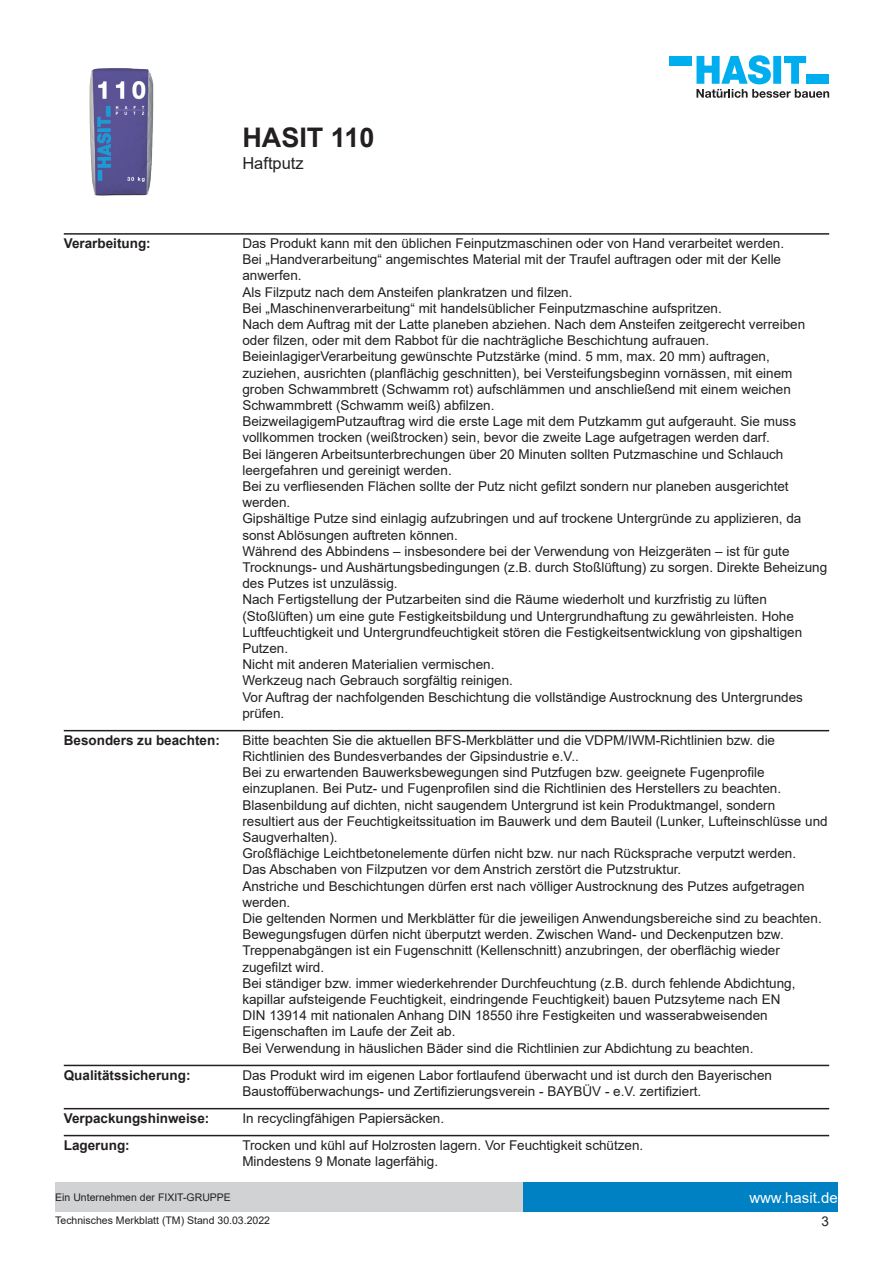
<style>
.page{position:relative;width:893px;height:1263px;background:#fff}
.page>*{position:absolute;margin:0;border:0;box-sizing:border-box;transform-origin:0 0}
.t1{font:700 27px "Arial";color:#231f20}
.t2{font:16.5px "Arial";color:#231f20}
.t3{font:15px "Arial";color:#fff}
.t4{font:13.5px/16.2px "Arial";color:#231f20}
.t5{font:700 13.5px "Arial";color:#231f20}
.t6{font:10.5px "Arial";color:#231f20}
</style>
<div class="page">
<img style="left:89px;top:68px;width:65px;height:128px">
<div style="left:669px;top:56px;width:23px;height:10px;background:#00aeef"></div>
<svg style="left:696px;top:55px;width:133px;height:43px"></svg>
<div style="left:523px;top:1182px;width:315px;height:30px;background:#0081c3"></div>
<div style="left:55px;top:1182px;width:468px;height:30px;background:#d1d2d4"></div>
<hr style="left:64px;top:233px;width:765px;height:2px;background:#231f20">
<hr style="left:64px;top:730px;width:765px;height:1px;background:#231f20">
<hr style="left:64px;top:1065px;width:765px;height:1px;background:#231f20">
<hr style="left:64px;top:1108px;width:765px;height:1px;background:#231f20">
<hr style="left:64px;top:1135px;width:765px;height:1px;background:#231f20">
<h1 class="t1" style="left:242px;top:119px;width:134px">HASIT 110</h1>
<p class="t2" style="left:242px;top:152px;width:63px">Haftputz</p>
<p class="t5" style="left:64px;top:234px;width:89px">Verarbeitung:</p>
<p class="t4" style="left:242px;top:235px;width:586px">Das Produkt kann mit den üblichen Feinputzmaschinen oder von Hand verarbeitet werden.<br>Bei „Handverarbeitung“ angemischtes Material mit der Traufel auftragen oder mit der Kelle anwerfen.<br>Als Filzputz nach dem Ansteifen plankratzen und filzen.<br>Bei „Maschinenverarbeitung“ mit handelsüblicher Feinputzmaschine aufspritzen.<br>Nach dem Auftrag mit der Latte planeben abziehen. Nach dem Ansteifen zeitgerecht verreiben oder filzen, oder mit dem Rabbot für die nachträgliche Beschichtung aufrauen.<br>BeieinlagigerVerarbeitung gewünschte Putzstärke (mind. 5 mm, max. 20 mm) auftragen, zuziehen, ausrichten (planflächig geschnitten), bei Versteifungsbeginn vornässen, mit einem groben Schwammbrett (Schwamm rot) aufschlämmen und anschließend mit einem weichen Schwammbrett (Schwamm weiß) abfilzen.<br>BeizweilagigemPutzauftrag wird die erste Lage mit dem Putzkamm gut aufgerauht. Sie muss vollkommen trocken (weißtrocken) sein, bevor die zweite Lage aufgetragen werden darf.<br>Bei längeren Arbeitsunterbrechungen über 20 Minuten sollten Putzmaschine und Schlauch leergefahren und gereinigt werden.<br>Bei zu verfliesenden Flächen sollte der Putz nicht gefilzt sondern nur planeben ausgerichtet werden.<br>Gipshältige Putze sind einlagig aufzubringen und auf trockene Untergründe zu applizieren, da sonst Ablösungen auftreten können.<br>Während des Abbindens – insbesondere bei der Verwendung von Heizgeräten – ist für gute Trocknungs- und Aushärtungsbedingungen (z.B. durch Stoßlüftung) zu sorgen. Direkte Beheizung des Putzes ist unzulässig.<br>Nach Fertigstellung der Putzarbeiten sind die Räume wiederholt und kurzfristig zu lüften (Stoßlüften) um eine gute Festigkeitsbildung und Untergrundhaftung zu gewährleisten. Hohe Luftfeuchtigkeit und Untergrundfeuchtigkeit stören die Festigkeitsentwicklung von gipshaltigen Putzen.<br>Nicht mit anderen Materialien vermischen.<br>Werkzeug nach Gebrauch sorgfältig reinigen.<br>Vor Auftrag der nachfolgenden Beschichtung die vollständige Austrocknung des Untergrundes prüfen.</p>
<p class="t5" style="left:64px;top:730px;width:158px">Besonders zu beachten:</p>
<p class="t4" style="left:242px;top:732px;width:587px">Bitte beachten Sie die aktuellen BFS-Merkblätter und die VDPM/IWM-Richtlinien bzw. die Richtlinien des Bundesverbandes der Gipsindustrie e.V..<br>Bei zu erwartenden Bauwerksbewegungen sind Putzfugen bzw. geeignete Fugenprofile einzuplanen. Bei Putz- und Fugenprofilen sind die Richtlinien des Herstellers zu beachten.<br>Blasenbildung auf dichten, nicht saugendem Untergrund ist kein Produktmangel, sondern resultiert aus der Feuchtigkeitssituation im Bauwerk und dem Bauteil (Lunker, Lufteinschlüsse und Saugverhalten).<br>Großflächige Leichtbetonelemente dürfen nicht bzw. nur nach Rücksprache verputzt werden.<br>Das Abschaben von Filzputzen vor dem Anstrich zerstört die Putzstruktur.<br>Anstriche und Beschichtungen dürfen erst nach völliger Austrocknung des Putzes aufgetragen werden.<br>Die geltenden Normen und Merkblätter für die jeweiligen Anwendungsbereiche sind zu beachten.<br>Bewegungsfugen dürfen nicht überputzt werden. Zwischen Wand- und Deckenputzen bzw.<br>Treppenabgängen ist ein Fugenschnitt (Kellenschnitt) anzubringen, der oberflächig wieder zugefilzt wird.<br>Bei ständiger bzw. immer wiederkehrender Durchfeuchtung (z.B. durch fehlende Abdichtung, kapillar aufsteigende Feuchtigkeit, eindringende Feuchtigkeit) bauen Putzsyteme nach EN<br>DIN 13914 mit nationalen Anhang DIN 18550 ihre Festigkeiten und wasserabweisenden Eigenschaften im Laufe der Zeit ab.<br>Bei Verwendung in häuslichen Bäder sind die Richtlinien zur Abdichtung zu beachten.</p>
<p class="t5" style="left:64px;top:1065px;width:128px">Qualitätssicherung:</p>
<p class="t4" style="left:242px;top:1066px;width:531px">Das Produkt wird im eigenen Labor fortlaufend überwacht und ist durch den Bayerischen<br>Baustoffüberwachungs- und Zertifizierungsverein - BAYBÜV - e.V. zertifiziert.</p>
<p class="t5" style="left:64px;top:1108px;width:147px">Verpackungshinweise:</p>
<p class="t4" style="left:242px;top:1110px;width:203px">In recyclingfähigen Papiersäcken.</p>
<p class="t5" style="left:64px;top:1135px;width:68px">Lagerung:</p>
<p class="t4" style="left:242px;top:1137px;width:402px">Trocken und kühl auf Holzrosten lagern. Vor Feuchtigkeit schützen.<br>Mindestens 9 Monate lagerfähig.</p>
<p class="t6" style="left:55px;top:1190px;width:177px">Ein Unternehmen der FIXIT-GRUPPE</p>
<p class="t3" style="left:749px;top:1187px;width:90px">www.hasit.de</p>
<p class="t6" style="left:55px;top:1213px;width:216px">Technisches Merkblatt (TM) Stand 30.03.2022</p>
<p class="t4" style="left:821px;top:1213px;width:9px">3</p>
</div>
